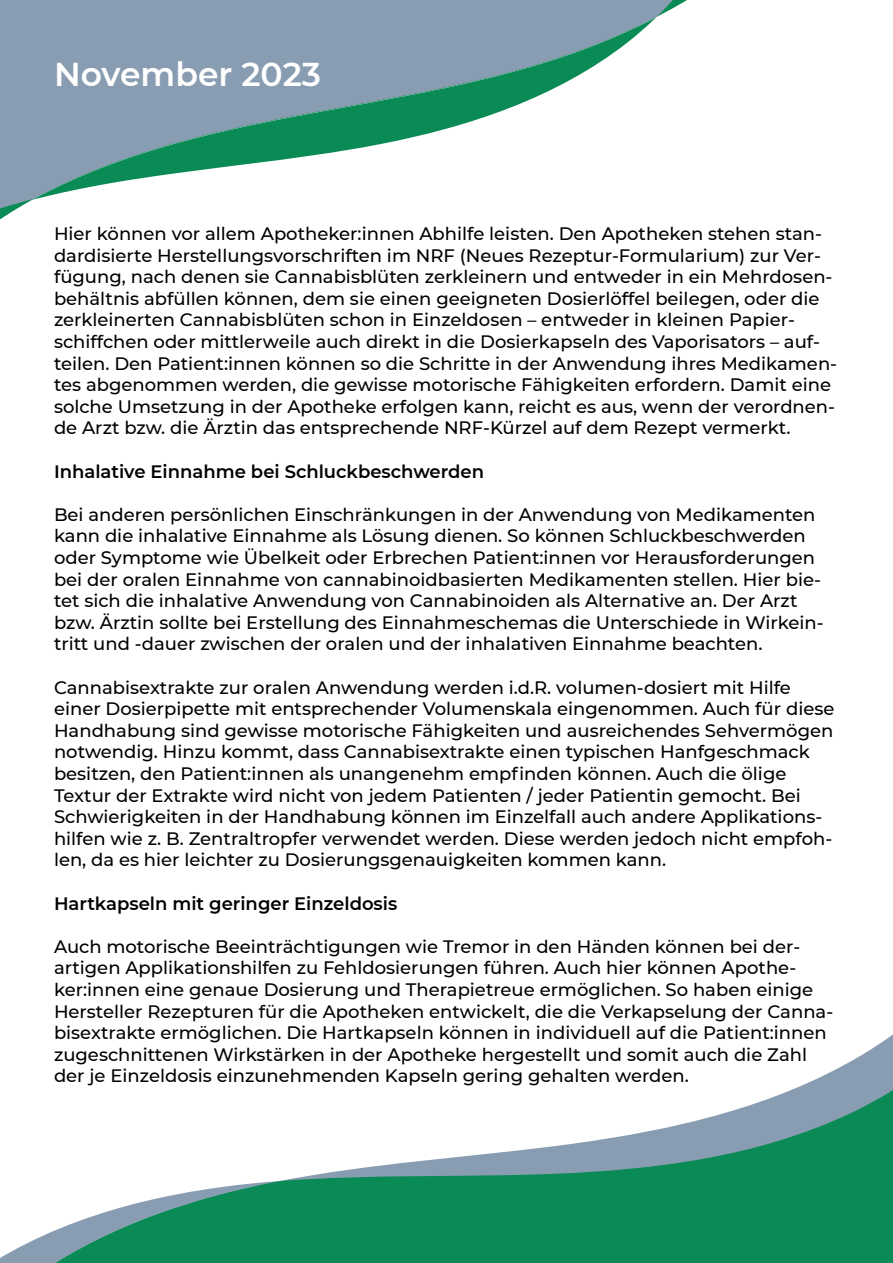
<style>
.page{position:relative;width:893px;height:1263px;background:#fff}
.page>*{position:absolute;margin:0;border:0;box-sizing:border-box;transform-origin:0 0}
.t1{font:600 33px "Montserrat";color:#fff}
.t2{font:500 18px/21.6px "Montserrat";color:#000}
.t3{font:600 18px "Montserrat";color:#000}
</style>
<div class="page">
<svg style="left:0;top:1235px;width:44px;height:28px"></svg>
<svg style="left:44px;top:1061px;width:849px;height:202px"></svg>
<svg style="left:0;top:0;width:687px;height:220px"></svg>
<div style="left:54px;top:54px;width:310px;height:37px;background:#899db2"></div>
<h1 class="t1" style="left:54px;top:54px;width:269px">November 2023</h1>
<p class="t2" style="left:54px;top:223px;width:785px">Hier können vor allem Apotheker:innen Abhilfe leisten. Den Apotheken stehen stan&shy;dardisierte Herstellungsvorschriften im NRF (Neues Rezeptur-Formularium) zur Ver&shy;fügung, nach denen sie Cannabisblüten zerkleinern und entweder in ein Mehrdosen&shy;behältnis abfüllen können, dem sie einen geeigneten Dosierlöffel beilegen, oder die zerkleinerten Cannabisblüten schon in Einzeldosen – entweder in kleinen Papier&shy;schiffchen oder mittlerweile auch direkt in die Dosierkapseln des Vaporisators – auf&shy;teilen. Den Patient:innen können so die Schritte in der Anwendung ihres Medikamen&shy;tes abgenommen werden, die gewisse motorische Fähigkeiten erfordern. Damit eine solche Umsetzung in der Apotheke erfolgen kann, reicht es aus, wenn der verordnen&shy;de Arzt bzw. die Ärztin das entsprechende NRF-Kürzel auf dem Rezept vermerkt.</p>
<p class="t3" style="left:54px;top:460px;width:432px">Inhalative Einnahme bei Schluckbeschwerden</p>
<p class="t2" style="left:54px;top:503px;width:771px">Bei anderen persönlichen Einschränkungen in der Anwendung von Medikamenten kann die inhalative Einnahme als Lösung dienen. So können Schluckbeschwerden oder Symptome wie Übelkeit oder Erbrechen Patient:innen vor Herausforderungen bei der oralen Einnahme von cannabinoidbasierten Medikamenten stellen. Hier bie&shy;tet sich die inhalative Anwendung von Cannabinoiden als Alternative an. Der Arzt bzw. Ärztin sollte bei Erstellung des Einnahmeschemas die Unterschiede in Wirkein&shy;tritt und -dauer zwischen der oralen und der inhalativen Einnahme beachten.</p>
<p class="t2" style="left:54px;top:676px;width:782px">Cannabisextrakte zur oralen Anwendung werden i.d.R. volumen-dosiert mit Hilfe einer Dosierpipette mit entsprechender Volumenskala eingenommen. Auch für diese Handhabung sind gewisse motorische Fähigkeiten und ausreichendes Sehvermögen notwendig. Hinzu kommt, dass Cannabisextrakte einen typischen Hanfgeschmack besitzen, den Patient:innen als unangenehm empfinden können. Auch die ölige Textur der Extrakte wird nicht von jedem Patienten / jeder Patientin gemocht. Bei Schwierigkeiten in der Handhabung können im Einzelfall auch andere Applikations&shy;hilfen wie z. B. Zentraltropfer verwendet werden. Diese werden jedoch nicht empfoh&shy;len, da es hier leichter zu Dosierungsgenauigkeiten kommen kann.</p>
<p class="t3" style="left:54px;top:892px;width:345px">Hartkapseln mit geringer Einzeldosis</p>
<p class="t2" style="left:54px;top:935px;width:781px">Auch motorische Beeinträchtigungen wie Tremor in den Händen können bei der&shy;artigen Applikationshilfen zu Fehldosierungen führen. Auch hier können Apothe&shy;ker:innen eine genaue Dosierung und Therapietreue ermöglichen. So haben einige Hersteller Rezepturen für die Apotheken entwickelt, die die Verkapselung der Canna&shy;bisextrakte ermöglichen. Die Hartkapseln können in individuell auf die Patient:innen zugeschnittenen Wirkstärken in der Apotheke hergestellt und somit auch die Zahl der je Einzeldosis einzunehmenden Kapseln gering gehalten werden.</p>
</div>
